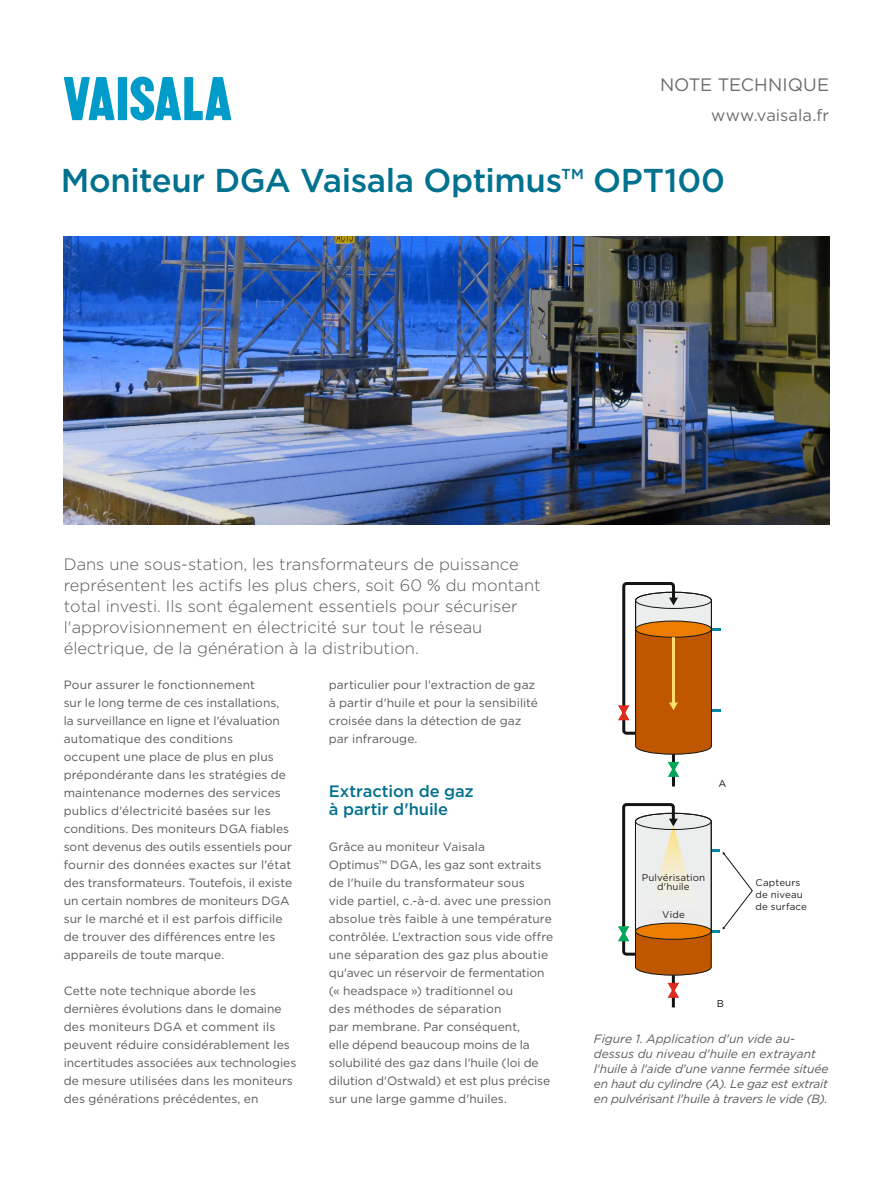
<style>
.page{position:relative;width:893px;height:1191px;background:#fff}
.page>*{position:absolute;margin:0;border:0;box-sizing:border-box;transform-origin:0 0}
._2-pager_Headline{font:500 33px "Gotham";letter-spacing:-.015em;color:#00718e}
.Document_type{font:18px "Gotham";color:#6c6d70}
.Ingress{font:300 16.5px/21px "Gotham";color:#57585a}
.Subheadline{font:500 16.5px/18px "Gotham";letter-spacing:-.005em;color:#00718e}
.Web_address_in_banne{font:16.5px "Gotham";color:#6c6d70}
.Bodytext{font:12px/18px "Gotham";color:#57585a}
.t1{font:italic 12px/15px "Gotham";letter-spacing:-.01em;color:#57585a}
.t2{font:9.9px/9.9px "Gotham";color:#131413}
.Subheadline_grey{font:9.75px/11.7px "Gotham";letter-spacing:.015em;color:#231f20}
</style>
<div class="page">
<svg style="left:64px;top:77px;width:51px;height:43px"></svg>
<div style="left:118px;top:77px;width:9px;height:43px;background:#009bc8"></div>
<svg style="left:130px;top:77px;width:101px;height:43px"></svg>
<hr style="left:672px;top:754px;width:3px;height:32px;background:#131413">
<svg style="left:668px;top:762px;width:11px;height:15px"></svg>
<svg style="left:618px;top:582px;width:102px;height:172px"></svg>
<hr style="left:672px;top:975px;width:3px;height:32px;background:#131413">
<svg style="left:668px;top:982px;width:11px;height:15px"></svg>
<svg style="left:618px;top:803px;width:135px;height:172px"></svg>
<img style="left:64px;top:236px;width:765px;height:288px">
<div style="left:649px;top:909px;width:49px;height:11px;background:#ececec"></div>
<p class="Document_type" style="left:660px;top:73px;width:171px">NOTE TECHNIQUE</p>
<p class="Web_address_in_banne" style="left:711px;top:105px;width:119px">www.vaisala.fr</p>
<p class="_2-pager_Headline" style="left:61px;top:159px;width:666px">Moniteur DGA Vaisala Optimus™ OPT100</p>
<p class="Ingress" style="left:64px;top:553px;width:478px">Dans une sous-station, les transformateurs de puissance représentent les actifs les plus chers, soit 60 % du montant total investi. Ils sont également essentiels pour sécuriser l'approvisionnement en électricité sur tout le réseau électrique, de la génération à la distribution.</p>
<p class="Bodytext" style="left:329px;top:675px;width:211px">particulier pour l'extraction de gaz à partir d'huile et pour la sensibilité croisée dans la détection de gaz par infrarouge.</p>
<p class="Bodytext" style="left:64px;top:675px;width:230px">Pour assurer le fonctionnement<br>sur le long terme de ces installations, la surveillance en ligne et l'évaluation automatique des conditions occupent une place de plus en plus prépondérante dans les stratégies de maintenance modernes des services publics d'électricité basées sur les conditions. Des moniteurs DGA fiables sont devenus des outils essentiels pour fournir des données exactes sur l'état des transformateurs. Toutefois, il existe un certain nombres de moniteurs DGA sur le marché et il est parfois difficile de trouver des différences entre les appareils de toute marque.</p>
<p class="Bodytext" style="left:64px;top:981px;width:234px">Cette note technique aborde les dernières évolutions dans le domaine des moniteurs DGA et comment ils peuvent réduire considérablement les incertitudes associées aux technologies de mesure utilisées dans les moniteurs des générations précédentes, en</p>
<p class="Subheadline" style="left:329px;top:781px;width:147px">Extraction de gaz à partir d'huile</p>
<p class="Bodytext" style="left:329px;top:837px;width:226px">Grâce au moniteur Vaisala<br>Optimus™ DGA, les gaz sont extraits de l'huile du transformateur sous vide partiel, c.-à-d. avec une pression absolue très faible à une température contrôlée. L'extraction sous vide offre une séparation des gaz plus aboutie qu'avec un réservoir de fermentation (« headspace ») traditionnel ou<br>des méthodes de séparation<br>par membrane. Par conséquent,<br>elle dépend beaucoup moins de la solubilité des gaz dans l'huile (loi de dilution d'Ostwald) et est plus précise sur une large gamme d'huiles.</p>
<p class="t2" style="left:718px;top:778px;width:9px">A</p>
<p class="Subheadline_grey" style="left:642px;top:872px;width:65px;line-height:9px;text-align:center">Pulvérisation d'huile</p>
<p class="t2" style="left:653px;top:908px;width:41px">Vacuum</p>
<p class="Subheadline_grey" style="left:662px;top:909px;width:24px">Vide</p>
<p class="t2" style="left:717px;top:998px;width:9px">B</p>
<p class="Subheadline_grey" style="left:756px;top:876px;width:53px">Capteurs de niveau de surface</p>
<p class="t2" style="left:756px;top:879px;width:65px">Surface-level sensors</p>
<p class="t1" style="left:594px;top:1030px;width:236px">Figure 1. Application d'un vide au&shy;dessus du niveau d'huile en extrayant l'huile à l'aide d'une vanne fermée située en haut du cylindre (A). Le gaz est extrait en pulvérisant l'huile à travers le vide (B).</p>
</div>
